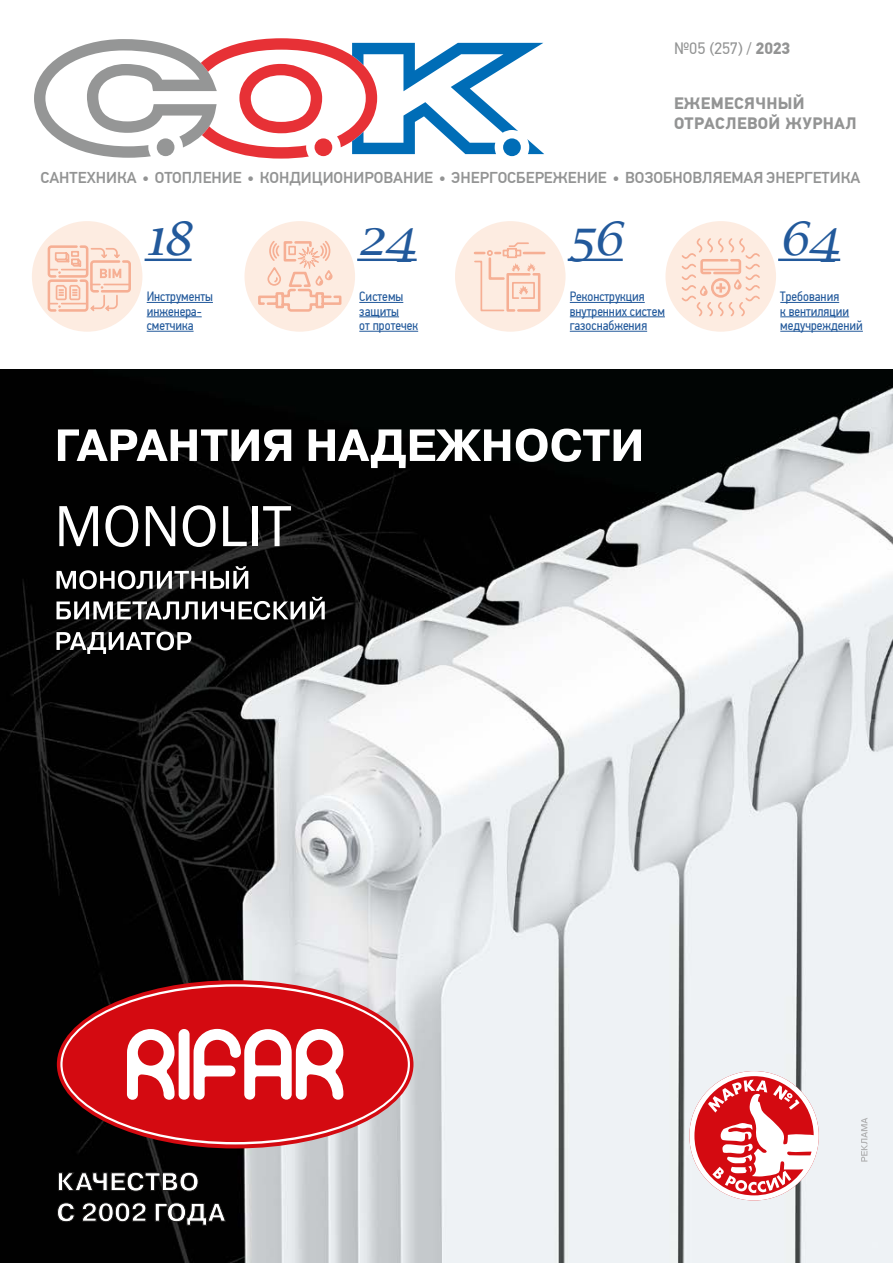
<style>
.page{position:relative;width:893px;height:1263px;background:#fff}
.page>*{position:absolute;margin:0;border:0;box-sizing:border-box;transform-origin:0 0}
.t1{font:italic 49.5px "Lucida Calligraphy";letter-spacing:-.035em;color:#22599b}
.t2{font:700 16.5px/19.8px "PF Din Text Pro";letter-spacing:.02em;color:#939494}
.t3{font:16.5px "PF Din Text Pro";color:#939494}
.t4{font:500 15.75px "PF Din Text Pro";color:#939494}
.t5{font:13.5px/14.4px "PF Din Text Cond Pro";color:#22599b}
.s1{font-weight:700}
</style>
<div class="page">
<svg style="left:34px;top:38px;width:510px;height:121px"></svg>
<div style="left:503px;top:138px;width:18px;height:18px;background:#006db7;border-radius:50%"></div>
<hr style="left:357px;top:259px;width:60px;height:2px;background:#22599b">
<hr style="left:145px;top:259px;width:47px;height:2px;background:#22599b">
<hr style="left:359px;top:302px;width:44px;height:1px;background:#22599b">
<hr style="left:359px;top:316px;width:40px;height:1px;background:#22599b">
<hr style="left:359px;top:331px;width:59px;height:1px;background:#22599b">
<hr style="left:147px;top:302px;width:66px;height:1px;background:#22599b">
<hr style="left:147px;top:316px;width:55px;height:1px;background:#22599b">
<hr style="left:147px;top:331px;width:47px;height:1px;background:#22599b">
<hr style="left:778px;top:259px;width:62px;height:2px;background:#22599b">
<hr style="left:780px;top:302px;width:59px;height:1px;background:#22599b">
<hr style="left:780px;top:316px;width:69px;height:1px;background:#22599b">
<hr style="left:780px;top:331px;width:83px;height:1px;background:#22599b">
<hr style="left:568px;top:259px;width:55px;height:2px;background:#22599b">
<div style="left:32px;top:221px;width:110px;height:111px;background:#fdece1;border-radius:50%"></div>
<svg style="left:47px;top:245px;width:85px;height:67px"></svg>
<div style="left:244px;top:221px;width:111px;height:111px;background:#fdece1;border-radius:50%"></div>
<svg style="left:257px;top:239px;width:86px;height:74px"></svg>
<div style="left:455px;top:221px;width:111px;height:111px;background:#fdece1;border-radius:50%"></div>
<hr style="left:524px;top:252px;width:20px;height:2px;background:#f6af94">
<svg style="left:474px;top:242px;width:68px;height:70px"></svg>
<div style="left:665px;top:221px;width:111px;height:111px;background:#fdece1;border-radius:50%"></div>
<svg style="left:680px;top:237px;width:80px;height:81px"></svg>
<hr style="left:702px;top:269px;width:38px;height:1px;background:#f6af94">
<hr style="left:570px;top:302px;width:75px;height:1px;background:#22599b">
<hr style="left:570px;top:316px;width:95px;height:1px;background:#22599b">
<hr style="left:570px;top:331px;width:77px;height:1px;background:#22599b">
<img style="left:0;top:370px;width:893px;height:893px">
<svg style="left:58px;top:429px;width:233px;height:32px"></svg>
<svg style="left:309px;top:429px;width:201px;height:39px"></svg>
<svg style="left:516px;top:429px;width:125px;height:33px"></svg>
<svg style="left:59px;top:506px;width:39px;height:40px"></svg>
<svg style="left:105px;top:505px;width:33px;height:42px"></svg>
<svg style="left:146px;top:506px;width:29px;height:40px"></svg>
<svg style="left:183px;top:505px;width:33px;height:42px"></svg>
<svg style="left:223px;top:506px;width:24px;height:40px"></svg>
<div style="left:252px;top:506px;width:5px;height:40px;background:#fff"></div>
<svg style="left:263px;top:506px;width:28px;height:40px"></svg>
<svg style="left:57px;top:566px;width:191px;height:23px"></svg>
<svg style="left:57px;top:597px;width:268px;height:23px"></svg>
<svg style="left:57px;top:631px;width:134px;height:23px"></svg>
<svg style="left:60px;top:984px;width:350px;height:160px;background:#bc2b30"></svg>
<svg style="left:127px;top:1029px;width:48px;height:71px"></svg>
<div style="left:179px;top:1029px;width:11px;height:71px;background:#fff;border-radius:5px"></div>
<svg style="left:194px;top:1029px;width:149px;height:71px"></svg>
<svg style="left:58px;top:1171px;width:141px;height:21px"></svg>
<svg style="left:57px;top:1202px;width:18px;height:20px"></svg>
<svg style="left:82px;top:1202px;width:65px;height:20px"></svg>
<svg style="left:154px;top:1202px;width:73px;height:24px"></svg>
<svg style="left:689px;top:1071px;width:130px;height:129px"></svg>
<svg style="left:861px;top:1118px;width:6px;height:43px"></svg>
<p class="t3" style="left:674px;top:39px;width:118px">№05 (257) / <span class="s1">2023</span></p>
<p class="t2" style="left:674px;top:94px;width:184px">ЕЖЕМЕСЯЧНЫЙ<br>ОТРАСЛЕВОЙ ЖУРНАЛ</p>
<p class="t4" style="left:40px;top:168px;width:821px">САНТЕХНИКА • ОТОПЛЕНИЕ • КОНДИЦИОНИРОВАНИЕ • ЭНЕРГОСБЕРЕЖЕНИЕ • ВОЗОБНОВЛЯЕМАЯ ЭНЕРГЕТИКА</p>
<h1 class="t1" style="left:145px;top:208px;width:49px">18</h1>
<h1 class="t1" style="left:357px;top:208px;width:61px">24</h1>
<p class="t5" style="left:359px;top:290px;width:60px">Системы защиты<br>от протечек</p>
<h1 class="t1" style="left:568px;top:208px;width:57px">56</h1>
<p class="t5" style="left:570px;top:290px;width:97px">Реконструкция внутренних систем газоснабжения</p>
<h1 class="t1" style="left:778px;top:208px;width:64px">64</h1>
<p class="t5" style="left:780px;top:290px;width:84px">Требования<br>к вентиляции медучреждений</p>
<p class="t5" style="left:147px;top:290px;width:68px">Инструменты инженера&shy;сметчика</p>
</div>
